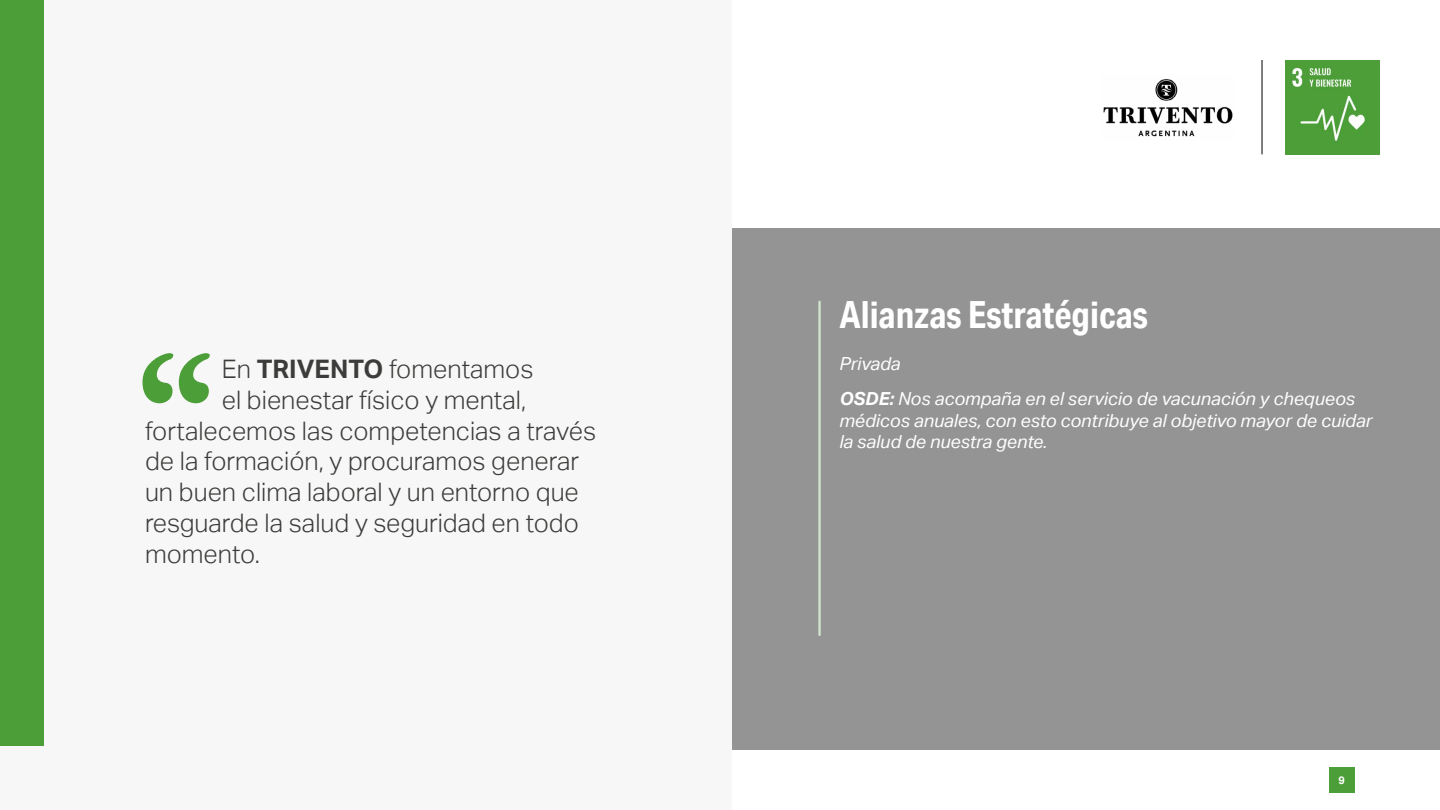
<style>
.page{position:relative;width:1440px;height:810px;background:#fff}
.page>*{position:absolute;margin:0;border:0;box-sizing:border-box;transform-origin:0 0}
.t1{font:700 37.5px "Aktiv Grotesk Cd";color:#fff}
.t2{font:300 25.5px "Aktiv Grotesk";color:#3c3c3b}
.t3{font:italic 18px/21.8px "Aktiv Grotesk";color:#fff}
.t4{font:700 10.88px "Aktiv Grotesk";color:#fff}
.s1{font-weight:700}
</style>
<div class="page">
<div style="left:1329px;top:767px;width:25px;height:26px;background:#4c9f38"></div>
<img style="left:1285px;top:60px;width:95px;height:95px">
<hr style="left:1262px;top:60px;width:1px;height:94px;background:#000">
<img style="left:1103px;top:79px;width:130px;height:58px">
<div style="left:0;top:0;width:732px;height:810px;background:#f7f7f7"></div>
<div style="left:0;top:0;width:44px;height:746px;background:#4c9f38"></div>
<div style="left:732px;top:228px;width:708px;height:522px;background:#949494"></div>
<hr style="left:818px;top:301px;width:3px;height:335px;background:#d2e7cd">
<svg style="left:143px;top:353px;width:67px;height:50px"></svg>
<p class="t2" style="left:222px;top:354px;width:313px">En <span class="s1">TRIVENTO</span> fomentamos</p>
<p class="t2" style="left:222px;top:385px;width:306px">el bienestar físico y mental,</p>
<p class="t2" style="left:145px;top:416px;width:453px">fortalecemos las competencias a través</p>
<p class="t2" style="left:145px;top:447px;width:436px">de la formación, y procuramos generar</p>
<p class="t2" style="left:145px;top:477px;width:435px">un buen clima laboral y un entorno que</p>
<p class="t2" style="left:145px;top:508px;width:435px">resguarde la salud y seguridad en todo</p>
<p class="t2" style="left:145px;top:539px;width:116px">momento.</p>
<p class="t1" style="left:839px;top:291px;width:310px">Alianzas Estratégicas</p>
<p class="t3" style="left:839px;top:353px;width:63px">Privada</p>
<p class="t3" style="left:839px;top:388px;width:534px"><span class="s1">OSDE:</span> Nos acompaña en el servicio de vacunación y chequeos médicos anuales, con esto contribuye al objetivo mayor de cuidar la salud de nuestra gente.</p>
<p class="t4" style="left:1338px;top:774px;width:8px">9</p>
</div>
